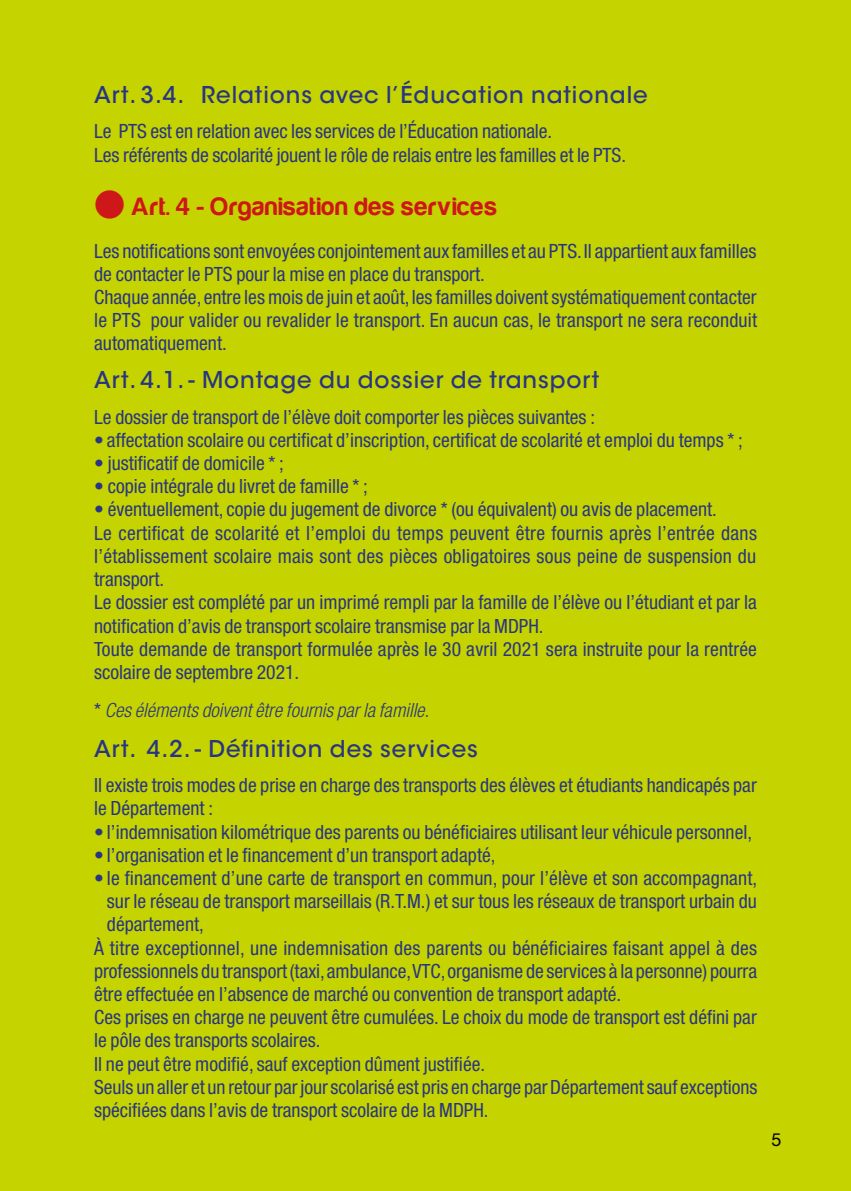
<style>
.page{position:relative;width:851px;height:1191px;background:#fff}
.page>*{position:absolute;margin:0;border:0;box-sizing:border-box;transform-origin:0 0}
.t1{font:26px "Harabara";letter-spacing:.04em;color:#cd1719}
.t2{font:500 23px "ITC Avant Garde Std";letter-spacing:.04em;color:#283583}
.t3{font:condensed 19.8px "Helvetica Neue";letter-spacing:-.005em;color:#283583}
.t4{font:condensed 19.6px/23.2px "Helvetica Neue";color:#283583}
.t5{font:italic 300 condensed 19.6px "Helvetica Neue";color:#283583}
.t6{font:18px "Helvetica Neue";color:#000}
.s1{font-weight:400;font-style:normal}
</style>
<div class="page">
<div style="left:0;top:0;width:850px;height:1191px;background:#c5d300"></div>
<p class="t2" style="left:94px;top:81px;width:555px">Art. 3.4. Relations avec l’Éducation nationale</p>
<p class="t4" style="left:94px;top:120px;width:459px">Le PTS est en relation avec les services de l’Éducation nationale.</p>
<p class="t3" style="left:94px;top:143px;width:533px">Les référents de scolarité jouent le rôle de relais entre les familles et le PTS.</p>
<h1 class="t1" style="left:94px;top:193px;width:404px">● Art. 4 - Organisation des services</h1>
<p class="t4" style="left:94px;top:239px;width:664px">Les notifications sont envoyées conjointement aux familles et au PTS. Il appartient aux familles de contacter le PTS pour la mise en place du transport.<br>Chaque année, entre les mois de juin et août, les familles doivent systématiquement contacter le PTS pour valider ou revalider le transport. En aucun cas, le transport ne sera reconduit automatiquement.</p>
<p class="t2" style="left:94px;top:366px;width:506px">Art. 4.1. - Montage du dossier de transport</p>
<p class="t4" style="left:94px;top:405px;width:502px">Le dossier de transport de l’élève doit comporter les pièces suivantes :</p>
<p class="t4" style="left:94px;top:428px;width:650px">• affectation scolaire ou certificat d’inscription, certificat de scolarité et emploi du temps * ;</p>
<p class="t4" style="left:94px;top:451px;width:191px">• justificatif de domicile * ;</p>
<p class="t4" style="left:94px;top:474px;width:275px">• copie intégrale du livret de famille * ;</p>
<p class="t4" style="left:94px;top:498px;width:664px">• éventuellement, copie du jugement de divorce * (ou équivalent) ou avis de placement.<br>Le certificat de scolarité et l’emploi du temps peuvent être fournis après l’entrée dans l’établissement scolaire mais sont des pièces obligatoires sous peine de suspension du transport.<br>Le dossier est complété par un imprimé rempli par la famille de l’élève ou l’étudiant et par la notification d’avis de transport scolaire transmise par la MDPH.<br>Toute demande de transport formulée après le 30 avril 2021 sera instruite pour la rentrée scolaire de septembre 2021.</p>
<p class="t5" style="left:94px;top:699px;width:336px"><span class="s1">*</span> Ces éléments doivent être fournis par la famille.</p>
<p class="t2" style="left:94px;top:734px;width:385px">Art. 4.2. - Définition des services</p>
<p class="t4" style="left:94px;top:773px;width:664px">Il existe trois modes de prise en charge des transports des élèves et étudiants handicapés par le Département :</p>
<p class="t4" style="left:94px;top:820px;width:659px">• l’indemnisation kilométrique des parents ou bénéficiaires utilisant leur véhicule personnel,</p>
<p class="t4" style="left:94px;top:843px;width:403px">• l’organisation et le financement d’un transport adapté,</p>
<p class="t4" style="left:94px;top:866px;width:664px">• le financement d’une carte de transport en commun, pour l’élève et son accompagnant,</p>
<p class="t4" style="left:107px;top:889px;width:651px">sur le réseau de transport marseillais (R.T.M.) et sur tous les réseaux de transport urbain du</p>
<p class="t4" style="left:107px;top:912px;width:98px">département,</p>
<p class="t4" style="left:94px;top:936px;width:664px">À titre exceptionnel, une indemnisation des parents ou bénéficiaires faisant appel à des</p>
<p class="t4" style="left:94px;top:959px;width:664px">professionnels du transport (taxi, ambulance, VTC, organisme de services à la personne) pourra</p>
<p class="t4" style="left:94px;top:982px;width:528px">être effectuée en l’absence de marché ou convention de transport adapté.</p>
<p class="t4" style="left:94px;top:1005px;width:664px">Ces prises en charge ne peuvent être cumulées. Le choix du mode de transport est défini par</p>
<p class="t4" style="left:94px;top:1028px;width:228px">le pôle des transports scolaires.</p>
<p class="t4" style="left:94px;top:1052px;width:392px">Il ne peut être modifié, sauf exception dûment justifiée.</p>
<p class="t4" style="left:94px;top:1075px;width:664px">Seuls un aller et un retour par jour scolarisé est pris en charge par Département sauf exceptions</p>
<p class="t4" style="left:94px;top:1098px;width:396px">spécifiées dans l’avis de transport scolaire de la MDPH.</p>
<p class="t6" style="left:771px;top:1128px;width:12px">5</p>
</div>
